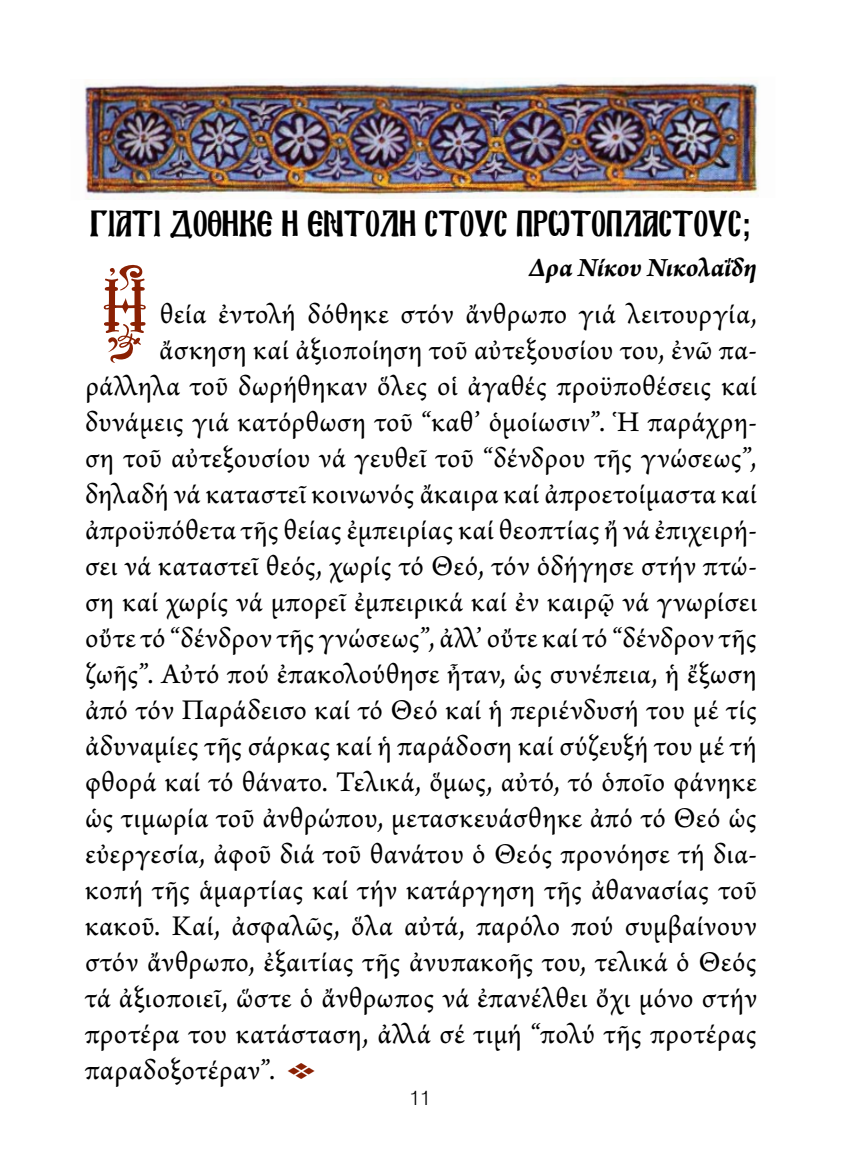
<style>
.page{position:relative;width:842px;height:1163px;background:#fff}
.page>*{position:absolute;margin:0;border:0;box-sizing:border-box;transform-origin:0 0}
.t1{font:100px "Mg Konstantinos";color:#8a2003}
.t2{font:32px "Mg Ekklisia Normal";color:#000;scale:.88 1}
.t3{font:30px "Arno Pro";letter-spacing:.015em;color:#000}
.t4{font:italic 700 28px "Arno Pro";letter-spacing:-.005em;color:#000}
.t5{font:300 20px "UB Helvetica";color:#000}
.s1{font-family:"Arial";font-weight:700}
.s2{font-family:"Type Embellishments One Let Plain";font-size:24px;color:#8a2003}
</style>
<div class="page">
<img style="left:84px;top:80px;width:675px;height:120px">
<p class="t2" style="left:90px;top:210px;width:753px">GIATI DOUHKE H ENTOLH STOYS ¶RVTO¶LASTOYS<span class="s1">;</span></p>
<p class="t4" style="left:529px;top:251px;width:230px">Δρα Νίκου Νικολαΐδη</p>
<h1 class="t1" style="left:104px;top:264px;width:48px">Ë</h1>
<p class="t3" style="left:160px;top:296px;width:598px">θεία ἐντολή δόθηκε στόν ἄνθρωπο γιά λειτουργία,</p>
<p class="t3" style="left:159px;top:332px;width:599px">ἄσκηση καί ἀξιοποίηση τοῦ αὐτεξουσίου του, ἐνῶ πα-</p>
<p class="t3" style="left:85px;top:368px;width:673px">ράλληλα τοῦ δωρήθηκαν ὅλες οἱ ἀγαθές προϋποθέσεις καί</p>
<p class="t3" style="left:85px;top:404px;width:673px">δυνάμεις γιά κατόρθωση τοῦ “καθ’ ὁμοίωσιν”. Ἡ παράχρη-</p>
<p class="t3" style="left:85px;top:440px;width:673px">ση τοῦ αὐτεξουσίου νά γευθεῖ τοῦ “δένδρου τῆς γνώσεως”,</p>
<p class="t3" style="left:85px;top:476px;width:673px">δηλαδή νά καταστεῖ κοινωνός ἄκαιρα καί ἀπροετοίμαστα καί</p>
<p class="t3" style="left:85px;top:512px;width:673px">ἀπροϋπόθετα τῆς θείας ἐμπειρίας καί θεοπτίας ἤ νά ἐπιχειρή-</p>
<p class="t3" style="left:85px;top:548px;width:673px">σει νά καταστεῖ θεός, χωρίς τό Θεό, τόν ὁδήγησε στήν πτώ-</p>
<p class="t3" style="left:85px;top:584px;width:673px">ση καί χωρίς νά μπορεῖ ἐμπειρικά καί ἐν καιρῷ νά γνωρίσει</p>
<p class="t3" style="left:85px;top:620px;width:673px">οὔτε τό “δένδρον τῆς γνώσεως”, ἀλλ’ οὔτε καί τό “δένδρον τῆς</p>
<p class="t3" style="left:85px;top:656px;width:673px">ζωῆς”. Αὐτό πού ἐπακολούθησε ἦταν, ὡς συνέπεια, ἡ ἔξωση</p>
<p class="t3" style="left:85px;top:692px;width:673px">ἀπό τόν Παράδεισο καί τό Θεό καί ἡ περιένδυσή του μέ τίς</p>
<p class="t3" style="left:85px;top:728px;width:673px">ἀδυναμίες τῆς σάρκας καί ἡ παράδοση καί σύζευξή του μέ τή</p>
<p class="t3" style="left:85px;top:764px;width:673px">φθορά καί τό θάνατο. Τελικά, ὅμως, αὐτό, τό ὁποῖο φάνηκε</p>
<p class="t3" style="left:85px;top:800px;width:673px">ὡς τιμωρία τοῦ ἀνθρώπου, μετασκευάσθηκε ἀπό τό Θεό ὡς</p>
<p class="t3" style="left:85px;top:836px;width:673px">εὐεργεσία, ἀφοῦ διά τοῦ θανάτου ὁ Θεός προνόησε τή δια-</p>
<p class="t3" style="left:85px;top:872px;width:673px">κοπή τῆς ἁμαρτίας καί τήν κατάργηση τῆς ἀθανασίας τοῦ</p>
<p class="t3" style="left:85px;top:908px;width:673px">κακοῦ. Καί, ἀσφαλῶς, ὅλα αὐτά, παρόλο πού συμβαίνουν</p>
<p class="t3" style="left:85px;top:944px;width:673px">στόν ἄνθρωπο, ἐξαιτίας τῆς ἀνυπακοῆς του, τελικά ὁ Θεός</p>
<p class="t3" style="left:85px;top:980px;width:673px">τά ἀξιοποιεῖ, ὥστε ὁ ἄνθρωπος νά ἐπανέλθει ὄχι μόνο στήν</p>
<p class="t3" style="left:85px;top:1016px;width:673px">προτέρα του κατάσταση, ἀλλά σέ τιμή “πολύ τῆς προτέρας</p>
<p class="t3" style="left:85px;top:1052px;width:232px">παραδοξοτέραν”. <span class="s2">E</span></p>
<p class="t5" style="left:409px;top:1085px;width:23px">11</p>
</div>
